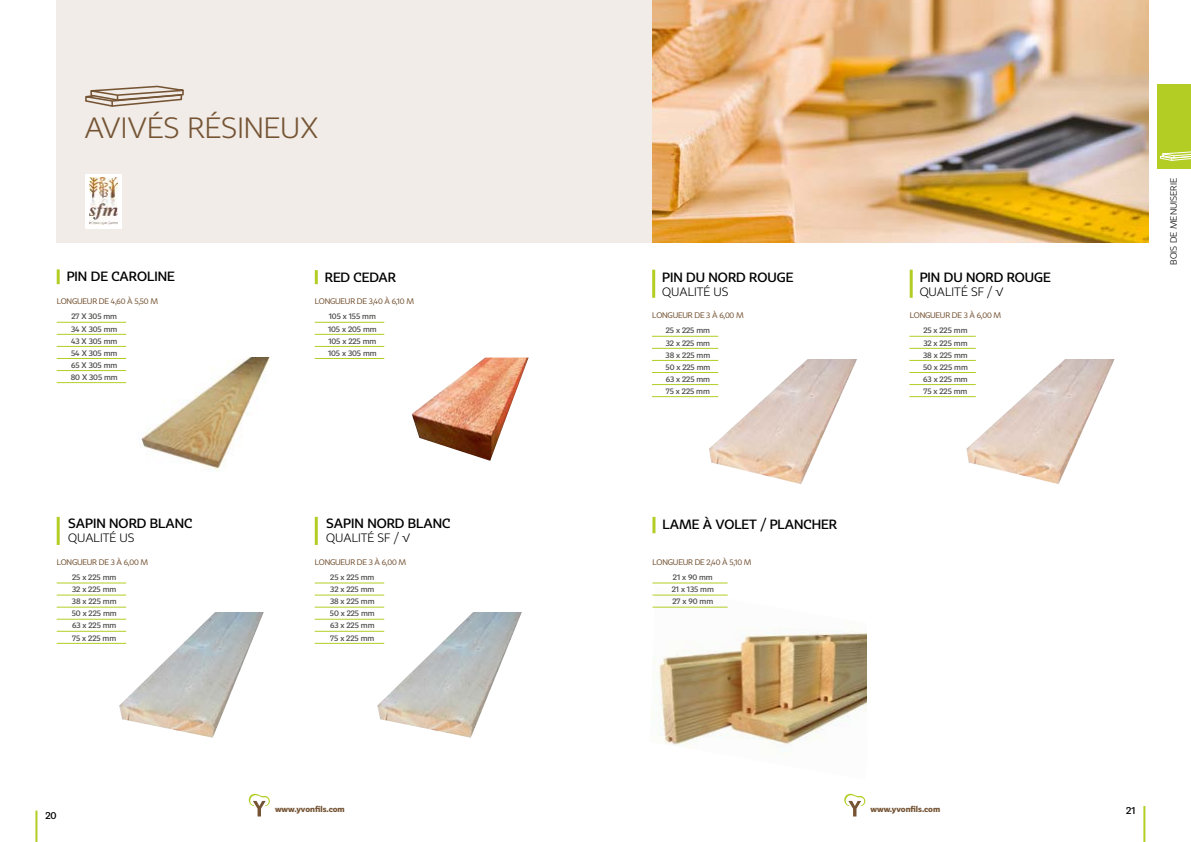
<style>
.page{position:relative;width:1191px;height:842px;background:#fff}
.page>*{position:absolute;margin:0;border:0;box-sizing:border-box;transform-origin:0 0}
.t1{font:300 28.9px "Tabac Sans";color:#755434}
.t2{font:500 13.2px "Tabac Sans";color:#000}
.t3{font:300 12px "Tabac Sans";color:#000}
.t4{font:500 10px "Tabac Sans";color:#000}
.t5{font:300 9px "Tabac Sans";color:#000}
.t6{font:500 8px/12.1px "Tabac Sans";letter-spacing:-.01em;color:#4a4a49;text-align:justify}
.t7{font:8px "Tabac Sans";letter-spacing:-.025em;color:#755434}
.t8{font:700 8px "Tabac Sans";color:#755434}
</style>
<div class="page">
<div style="left:1157px;top:84px;width:34px;height:84px;background:#b4cd25"></div>
<svg style="left:1159px;top:151px;width:32px;height:10px"></svg>
<svg style="left:249px;top:794px;width:21px;height:22px"></svg>
<svg style="left:844px;top:794px;width:21px;height:22px"></svg>
<hr style="left:35px;top:810px;width:2px;height:32px;background:#b4cd25">
<hr style="left:1143px;top:806px;width:2px;height:36px;background:#b4cd25">
<img style="left:651px;top:594px;width:216px;height:153px">
<div style="left:57px;top:0;width:595px;height:243px;background:#f1ece7"></div>
<img style="left:652px;top:0;width:496px;height:243px">
<hr style="left:57px;top:322px;width:69px;height:1px;background:#b4cd25">
<hr style="left:57px;top:334px;width:69px;height:1px;background:#b4cd25">
<hr style="left:57px;top:346px;width:69px;height:1px;background:#b4cd25">
<hr style="left:57px;top:358px;width:69px;height:1px;background:#b4cd25">
<hr style="left:57px;top:370px;width:69px;height:1px;background:#b4cd25">
<hr style="left:57px;top:382px;width:69px;height:1px;background:#b4cd25">
<hr style="left:57px;top:582px;width:69px;height:1px;background:#b4cd25">
<hr style="left:57px;top:595px;width:69px;height:1px;background:#b4cd25">
<hr style="left:57px;top:607px;width:69px;height:1px;background:#b4cd25">
<hr style="left:57px;top:619px;width:69px;height:1px;background:#b4cd25">
<hr style="left:57px;top:631px;width:69px;height:1px;background:#b4cd25">
<hr style="left:57px;top:643px;width:69px;height:1px;background:#b4cd25">
<hr style="left:315px;top:582px;width:69px;height:1px;background:#b4cd25">
<hr style="left:315px;top:595px;width:69px;height:1px;background:#b4cd25">
<hr style="left:315px;top:607px;width:69px;height:1px;background:#b4cd25">
<hr style="left:315px;top:619px;width:69px;height:1px;background:#b4cd25">
<hr style="left:315px;top:631px;width:69px;height:1px;background:#b4cd25">
<hr style="left:315px;top:643px;width:69px;height:1px;background:#b4cd25">
<hr style="left:315px;top:322px;width:69px;height:1px;background:#b4cd25">
<hr style="left:315px;top:334px;width:69px;height:1px;background:#b4cd25">
<hr style="left:315px;top:346px;width:69px;height:1px;background:#b4cd25">
<hr style="left:315px;top:358px;width:69px;height:1px;background:#b4cd25">
<hr style="left:652px;top:336px;width:66px;height:1px;background:#b4cd25">
<hr style="left:652px;top:348px;width:66px;height:1px;background:#b4cd25">
<hr style="left:652px;top:360px;width:66px;height:1px;background:#b4cd25">
<hr style="left:652px;top:372px;width:66px;height:1px;background:#b4cd25">
<hr style="left:652px;top:384px;width:66px;height:1px;background:#b4cd25">
<hr style="left:652px;top:396px;width:66px;height:1px;background:#b4cd25">
<hr style="left:909px;top:336px;width:66px;height:1px;background:#b4cd25">
<hr style="left:909px;top:348px;width:66px;height:1px;background:#b4cd25">
<hr style="left:909px;top:360px;width:66px;height:1px;background:#b4cd25">
<hr style="left:909px;top:372px;width:66px;height:1px;background:#b4cd25">
<hr style="left:909px;top:384px;width:66px;height:1px;background:#b4cd25">
<hr style="left:909px;top:396px;width:66px;height:1px;background:#b4cd25">
<hr style="left:652px;top:582px;width:75px;height:1px;background:#b4cd25">
<hr style="left:652px;top:595px;width:75px;height:1px;background:#b4cd25">
<hr style="left:652px;top:607px;width:75px;height:1px;background:#b4cd25">
<hr style="left:57px;top:269px;width:3px;height:15px;background:#b4cd25">
<hr style="left:652px;top:270px;width:3px;height:28px;background:#b4cd25">
<hr style="left:909px;top:270px;width:3px;height:28px;background:#b4cd25">
<hr style="left:57px;top:517px;width:3px;height:28px;background:#b4cd25">
<hr style="left:315px;top:517px;width:3px;height:28px;background:#b4cd25">
<hr style="left:315px;top:270px;width:3px;height:14px;background:#b4cd25">
<hr style="left:652px;top:517px;width:3px;height:16px;background:#b4cd25">
<img style="left:412px;top:358px;width:116px;height:103px">
<img style="left:141px;top:358px;width:129px;height:112px">
<img style="left:119px;top:606px;width:145px;height:132px">
<img style="left:377px;top:606px;width:145px;height:132px">
<img style="left:709px;top:347px;width:148px;height:137px">
<img style="left:966px;top:347px;width:149px;height:137px">
<div style="left:198px;top:591px;width:76px;height:21px;background:#fff"></div>
<div style="left:456px;top:591px;width:76px;height:21px;background:#fff"></div>
<div style="left:788px;top:347px;width:77px;height:12px;background:#fff"></div>
<div style="left:1046px;top:347px;width:76px;height:12px;background:#fff"></div>
<svg style="left:85px;top:85px;width:99px;height:22px"></svg>
<div style="left:85px;top:174px;width:36px;height:55px;background:#fff"></div>
<img style="left:90px;top:177px;width:27px;height:48px">
<h1 class="t1" style="left:84px;top:110px;width:235px">AVIVÉS RÉSINEUX</h1>
<h2 class="t2" style="left:67px;top:269px;width:109px">PIN DE CAROLINE</h2>
<h2 class="t2" style="left:662px;top:269px;width:133px">PIN DU NORD ROUGE</h2>
<h3 class="t3" style="left:662px;top:284px;width:68px">QUALITÉ US</h3>
<h2 class="t2" style="left:325px;top:269px;width:73px">RED CEDAR</h2>
<p class="t7" style="left:57px;top:297px;width:103px">LONGUEUR DE 4,60 À 5,50 M</p>
<p class="t7" style="left:315px;top:297px;width:101px">LONGUEUR DE 3,40 À 6,10 M</p>
<p class="t6" style="left:71px;top:311px;width:49px">27 X 305 mm 34 X 305 mm 43 X 305 mm 54 X 305 mm 65 X 305 mm 80 X 305 mm</p>
<p class="t6" style="left:328px;top:311px;width:50px">105 x 155 mm 105 x 205 mm 105 x 225 mm 105 x 305 mm</p>
<p class="t7" style="left:652px;top:311px;width:93px">LONGUEUR DE 3 À 6,00 M</p>
<p class="t6" style="left:665px;top:325px;width:46px">25 x 225 mm 32 x 225 mm 38 x 225 mm 50 x 225 mm 63 x 225 mm 75 x 225 mm</p>
<h2 class="t2" style="left:68px;top:515px;width:126px">SAPIN NORD BLANC</h2>
<h3 class="t3" style="left:68px;top:531px;width:68px">QUALITÉ US</h3>
<h2 class="t2" style="left:326px;top:515px;width:126px">SAPIN NORD BLANC</h2>
<h3 class="t3" style="left:326px;top:531px;width:86px">QUALITÉ SF / √</h3>
<h2 class="t2" style="left:662px;top:516px;width:176px">LAME À VOLET / PLANCHER</h2>
<p class="t7" style="left:57px;top:557px;width:93px">LONGUEUR DE 3 À 6,00 M</p>
<p class="t7" style="left:315px;top:557px;width:93px">LONGUEUR DE 3 À 6,00 M</p>
<p class="t7" style="left:652px;top:557px;width:101px">LONGUEUR DE 2,40 À 5,10 M</p>
<p class="t6" style="left:72px;top:571px;width:46px">25 x 225 mm 32 x 225 mm 38 x 225 mm 50 x 225 mm 63 x 225 mm 75 x 225 mm</p>
<p class="t6" style="left:330px;top:571px;width:46px">25 x 225 mm 32 x 225 mm 38 x 225 mm 50 x 225 mm 63 x 225 mm 75 x 225 mm</p>
<p class="t6" style="left:672px;top:571px;width:44px;text-align:left">21 x 90 mm<br>21 x 135 mm<br>27 x 90 mm</p>
<h2 class="t2" style="left:919px;top:269px;width:133px">PIN DU NORD ROUGE</h2>
<h3 class="t3" style="left:919px;top:284px;width:86px">QUALITÉ SF / √</h3>
<p class="t7" style="left:909px;top:311px;width:93px">LONGUEUR DE 3 À 6,00 M</p>
<p class="t6" style="left:923px;top:325px;width:46px">25 x 225 mm 32 x 225 mm 38 x 225 mm 50 x 225 mm 63 x 225 mm 75 x 225 mm</p>
<p class="t4" style="left:45px;top:809px;width:13px">20</p>
<p class="t8" style="left:275px;top:804px;width:71px">www.yvonfils.com</p>
<p class="t8" style="left:870px;top:804px;width:71px">www.yvonfils.com</p>
<p class="t5" style="left:1168px;top:265px;width:88px;rotate:-90deg">BOIS DE MENUISERIE</p>
<p class="t4" style="left:1126px;top:804px;width:11px">21</p>
</div>
